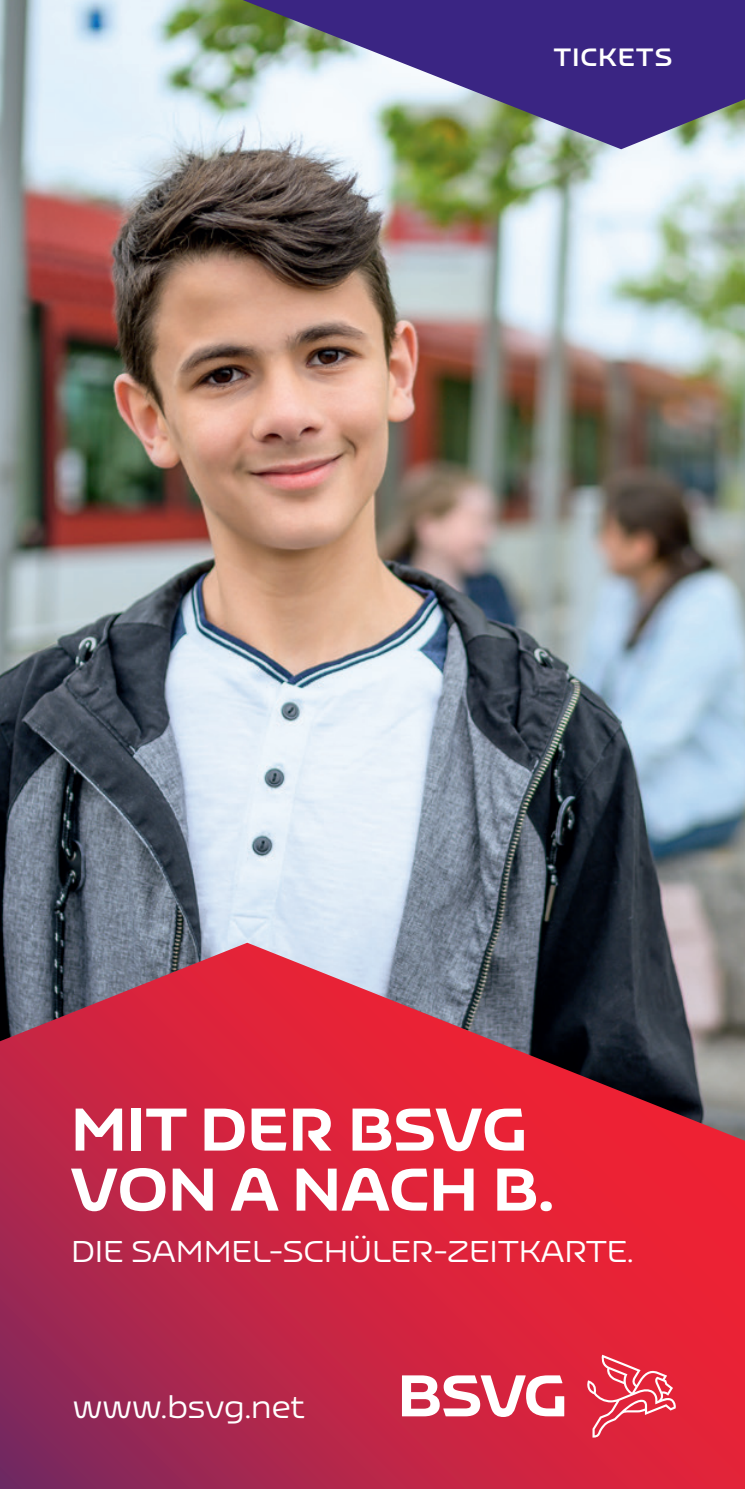
<style>
.page{position:relative;width:745px;height:1489px;background:#fff}
.page>*{position:absolute;margin:0;border:0;box-sizing:border-box;transform-origin:0 0}
.t1{font:900 60px/60px "Nizzoli Alt";color:#fff}
.t2{font:30px "Nizzoli Alt";color:#fff}
.t3{font:700 25px "Nizzoli Alt";letter-spacing:.04em;color:#fff}
</style>
<div class="page">
<img style="left:0;top:0;width:744px;height:942px">
<svg style="left:242px;top:0;width:502px;height:149px;background:#706b99"></svg>
<svg style="left:0;top:942px;width:744px;height:546px;background:#bb2e47"></svg>
<svg style="left:401px;top:1375px;width:163px;height:41px"></svg>
<svg style="left:586px;top:1354px;width:89px;height:83px;background:#e54558"></svg>
<p class="t3" style="left:553px;top:42px;width:120px">TICKETS</p>
<h1 class="t1" style="left:71px;top:1097px;width:484px">MIT DER BSVG<br>VON A NACH B.</h1>
<p class="t2" style="left:71px;top:1233px;width:563px">DIE SAMMEL-SCHÜLER-ZEITKARTE.</p>
<p class="t2" style="left:73px;top:1390px;width:233px">www.bsvg.net</p>
</div>
